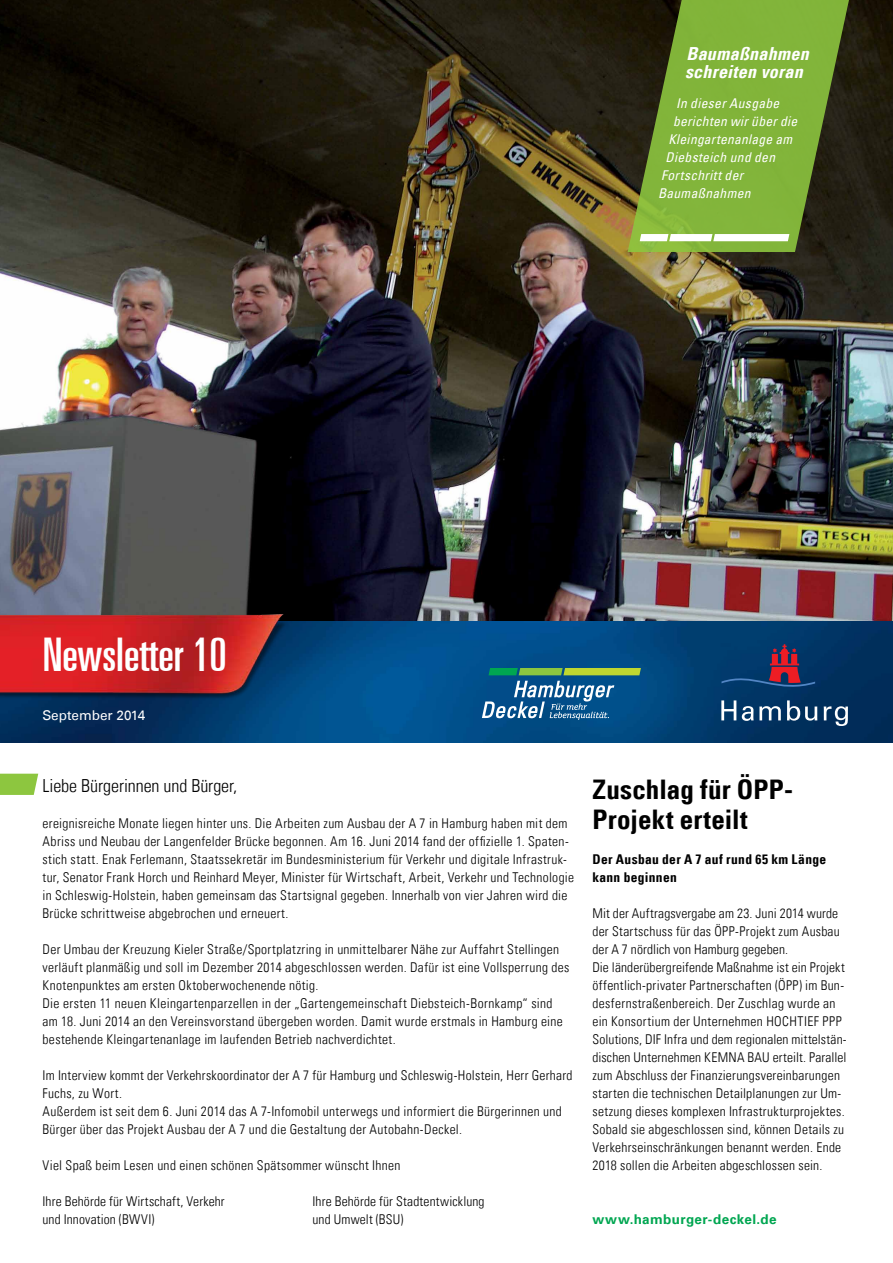
<style>
.page{position:relative;width:893px;height:1263px;background:#fff}
.page>*{position:absolute;margin:0;border:0;box-sizing:border-box;transform-origin:0 0}
.t1{font:ultra-condensed 46.5px "Univers LT";color:#fff}
.t2{font:27px/30px "Univers Com 67 Bold Cond";letter-spacing:.005em;color:#000}
.t3{font:18px "Univers Com 47 Light Cond";letter-spacing:-.005em;color:#000}
.t4{font:18px/18px "Univers Com 67 Bold Cond Obl";letter-spacing:.015em;color:#fff}
.t5{font:13.5px/18px "Univers Com 47 Light Cond";letter-spacing:.025em;color:#000}
.t6{font:13.5px "Univers Com 57 Condensed Obl";letter-spacing:.025em;color:#fff}
.t7{font:13.5px/18px "Univers Com 67 Bold Cond";letter-spacing:.025em;color:#000}
.t8{font:700 13.5px "Univers LT";letter-spacing:.03em;color:#00a651}
.t9{font:13.5px "Univers LT";color:#fff}
</style>
<div class="page">
<img style="left:0;top:0;width:893px;height:622px">
<svg style="left:628px;top:0;width:226px;height:252px;background:#698d2f"></svg>
<img style="left:0;top:622px;width:893px;height:120px">
<svg style="left:640px;top:234px;width:149px;height:7px"></svg>
<svg style="left:0;top:774px;width:38px;height:21px"></svg>
<img style="left:0;top:614px;width:330px;height:92px">
<svg style="left:721px;top:644px;width:94px;height:44px;background:#2a3762"></svg>
<svg style="left:721px;top:700px;width:15px;height:20px"></svg>
<svg style="left:742px;top:706px;width:39px;height:15px"></svg>
<svg style="left:787px;top:700px;width:30px;height:21px"></svg>
<svg style="left:824px;top:706px;width:24px;height:20px"></svg>
<svg style="left:482px;top:681px;width:132px;height:39px;background:#3e77a5"></svg>
<svg style="left:488px;top:668px;width:153px;height:7px"></svg>
<h3 class="t4" style="left:685px;top:45px;width:125px">Baumaßnahmen schreiten voran</h3>
<p class="t6" style="left:676px;top:95px;width:105px">In dieser Ausgabe</p>
<p class="t6" style="left:673px;top:113px;width:126px">berichten wir über die</p>
<p class="t6" style="left:668px;top:131px;width:125px">Kleingartenanlage am</p>
<p class="t6" style="left:665px;top:149px;width:111px">Diebsteich und den</p>
<p class="t6" style="left:661px;top:167px;width:84px">Fortschritt der</p>
<p class="t6" style="left:658px;top:185px;width:94px">Baumaßnahmen</p>
<h1 class="t1" style="left:43px;top:628px;width:185px">Newsletter 10</h1>
<p class="t9" style="left:43px;top:707px;width:104px">September 2014</p>
<h3 class="t3" style="left:43px;top:775px;width:196px">Liebe Bürgerinnen und Bürger,</h3>
<p class="t5" style="left:43px;top:814px;width:533px">ereignisreiche Monate liegen hinter uns. Die Arbeiten zum Ausbau der A 7 in Hamburg haben mit dem Abriss und Neubau der Langenfelder Brücke begonnen. Am 16. Juni 2014 fand der offizielle 1. Spaten&shy;stich statt. Enak Ferlemann, Staatssekretär im Bundesministerium für Verkehr und digitale Infrastruk&shy;tur, Senator Frank Horch und Reinhard Meyer, Minister für Wirtschaft, Arbeit, Verkehr und Technologie in Schleswig-Holstein, haben gemeinsam das Startsignal gegeben. Innerhalb von vier Jahren wird die Brücke schrittweise abgebrochen und erneuert.</p>
<p class="t5" style="left:43px;top:940px;width:528px">Der Umbau der Kreuzung Kieler Straße/Sportplatzring in unmittelbarer Nähe zur Auffahrt Stellingen verläuft planmäßig und soll im Dezember 2014 abgeschlossen werden. Dafür ist eine Vollsperrung des Knotenpunktes am ersten Oktoberwochenende nötig.<br>Die ersten 11 neuen Kleingartenparzellen in der „Gartengemeinschaft Diebsteich-Bornkamp“ sind am 18. Juni 2014 an den Vereinsvorstand übergeben worden. Damit wurde erstmals in Hamburg eine bestehende Kleingartenanlage im laufenden Betrieb nachverdichtet.</p>
<p class="t5" style="left:43px;top:1066px;width:531px">Im Interview kommt der Verkehrskoordinator der A 7 für Hamburg und Schleswig-Holstein, Herr Gerhard Fuchs, zu Wort.<br>Außerdem ist seit dem 6. Juni 2014 das A 7-Infomobil unterwegs und informiert die Bürgerinnen und Bürger über das Projekt Ausbau der A 7 und die Gestaltung der Autobahn-Deckel.</p>
<p class="t5" style="left:43px;top:1156px;width:360px">Viel Spaß beim Lesen und einen schönen Spätsommer wünscht Ihnen</p>
<p class="t5" style="left:43px;top:1192px;width:184px">Ihre Behörde für Wirtschaft, Verkehr</p>
<p class="t5" style="left:313px;top:1192px;width:174px">Ihre Behörde für Stadtentwicklung</p>
<p class="t5" style="left:43px;top:1210px;width:113px">und Innovation (BWVI)</p>
<p class="t5" style="left:313px;top:1210px;width:92px">und Umwelt (BSU)</p>
<h2 class="t2" style="left:592px;top:774px;width:202px">Zuschlag für ÖPP-<br>Projekt erteilt</h2>
<p class="t7" style="left:592px;top:850px;width:235px">Der Ausbau der A 7 auf rund 65 km Länge kann beginnen</p>
<p class="t5" style="left:592px;top:904px;width:256px">Mit der Auftragsvergabe am 23. Juni 2014 wurde der Startschuss für das ÖPP-Projekt zum Ausbau der A 7 nördlich von Hamburg gegeben.<br>Die länderübergreifende Maßnahme ist ein Projekt öffentlich-privater Partnerschaften (ÖPP) im Bun&shy;desfernstraßenbereich. Der Zuschlag wurde an ein Konsortium der Unternehmen HOCHTIEF PPP Solutions, DIF Infra und dem regionalen mittelstän&shy;dischen Unternehmen KEMNA BAU erteilt. Parallel zum Abschluss der Finanzierungsvereinbarungen starten die technischen Detailplanungen zur Um&shy;setzung dieses komplexen Infrastrukturprojektes.<br>Sobald sie abgeschlossen sind, können Details zu Verkehrseinschränkungen benannt werden. Ende 2018 sollen die Arbeiten abgeschlossen sein.</p>
<p class="t8" style="left:592px;top:1212px;width:186px">www.hamburger-deckel.de</p>
</div>
